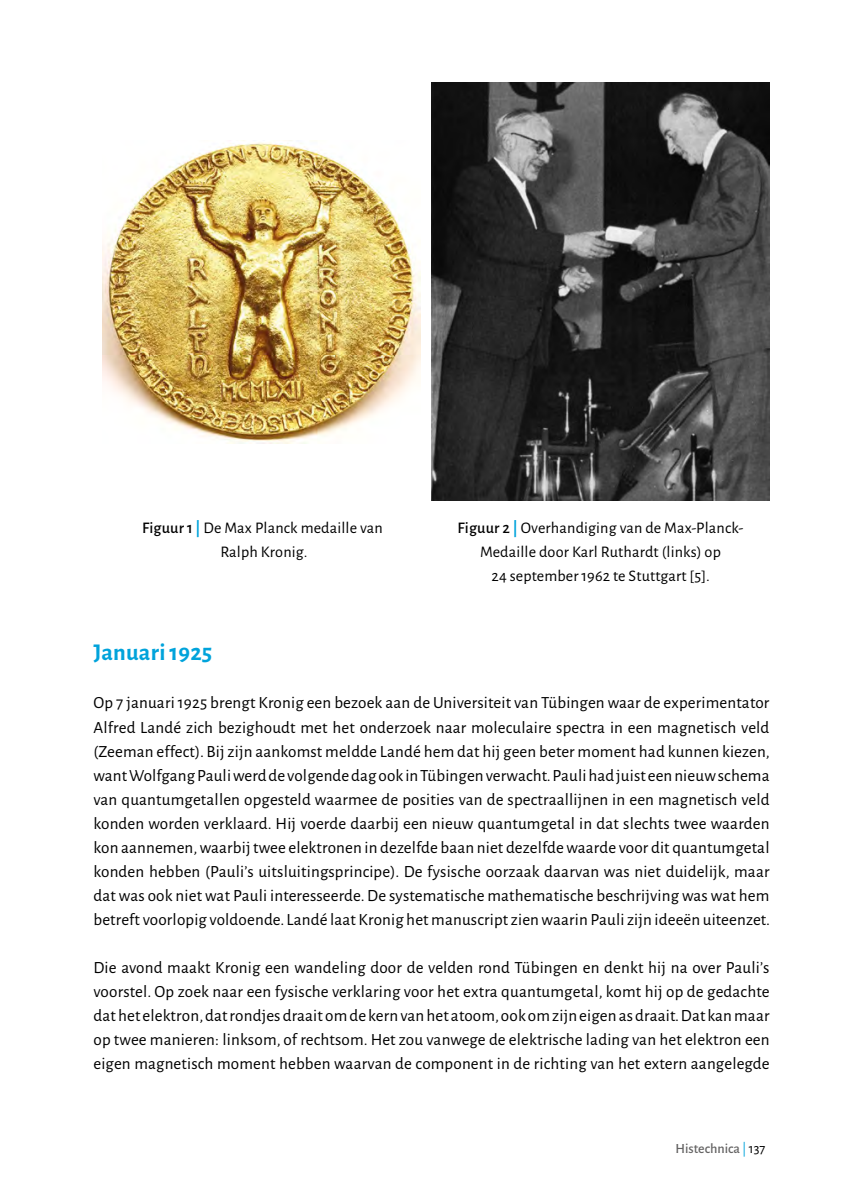
<style>
.page{position:relative;width:844px;height:1191px;background:#fff}
.page>*{position:absolute;margin:0;border:0;box-sizing:border-box;transform-origin:0 0}
.t1{font:700 24.15px "Alegreya Sans";letter-spacing:.01em;color:#00a3db}
.t2{font:17.15px/24px "Alegreya Sans";letter-spacing:.01em;color:#000;text-align:justify}
.t3{font:16.1px/24px "Alegreya Sans";letter-spacing:.01em;color:#000;text-align:center}
.t4{font:500 14px "Alegreya Sans";color:#646363}
.s1{font-weight:500}
.s2{font-weight:700;color:#00a3db}
.s3{font-weight:400;color:#00a3db}
.s4{font-weight:400;color:#000}
</style>
<div class="page">
<img style="left:102px;top:140px;width:318px;height:304px">
<img style="left:431px;top:83px;width:338px;height:417px">
<p class="t3" style="left:142px;top:515px;width:242px"><span class="s1">Figuur 1</span> <span class="s2">|</span> De Max Planck medaille van<br>Ralph Kronig.</p>
<p class="t3" style="left:457px;top:515px;width:287px"><span class="s1">Figuur 2</span> <span class="s2">|</span> Overhandiging van de Max-Planck-<br>Medaille door Karl Ruthardt (links) op<br>24 september 1962 te Stuttgart [5].</p>
<h1 class="t1" style="left:93px;top:635px;width:120px">Januari 1925</h1>
<p class="t2" style="left:93px;top:690px;width:677px">Op 7 januari 1925 brengt Kronig een bezoek aan de Universiteit van Tübingen waar de experimentator Alfred Landé zich bezighoudt met het onderzoek naar moleculaire spectra in een magnetisch veld (Zeeman effect). Bij zijn aankomst meldde Landé hem dat hij geen beter moment had kunnen kiezen, want Wolfgang Pauli werd de volgende dag ook in Tübingen verwacht. Pauli had juist een nieuw schema van quantumgetallen opgesteld waarmee de posities van de spectraallijnen in een magnetisch veld konden worden verklaard. Hij voerde daarbij een nieuw quantumgetal in dat slechts twee waarden kon aannemen, waarbij twee elektronen in dezelfde baan niet dezelfde waarde voor dit quantumgetal konden hebben (Pauli’s uitsluitingsprincipe). De fysische oorzaak daarvan was niet duidelijk, maar dat was ook niet wat Pauli interesseerde. De systematische mathematische beschrijving was wat hem betreft voorlopig voldoende. Landé laat Kronig het manuscript zien waarin Pauli zijn ideeën uiteenzet.</p>
<p class="t2" style="left:93px;top:955px;width:677px">Die avond maakt Kronig een wandeling door de velden rond Tübingen en denkt hij na over Pauli’s voorstel. Op zoek naar een fysische verklaring voor het extra quantumgetal, komt hij op de gedachte dat het elektron, dat rondjes draait om de kern van het atoom, ook om zijn eigen as draait. Dat kan maar op twee manieren: linksom, of rechtsom. Het zou vanwege de elektrische lading van het elektron een eigen magnetisch moment hebben waarvan de component in de richting van het extern aangelegde</p>
<p class="t4" style="left:675px;top:1138px;width:91px">Histechnica <span class="s3">|</span> <span class="s4">137</span></p>
</div>
